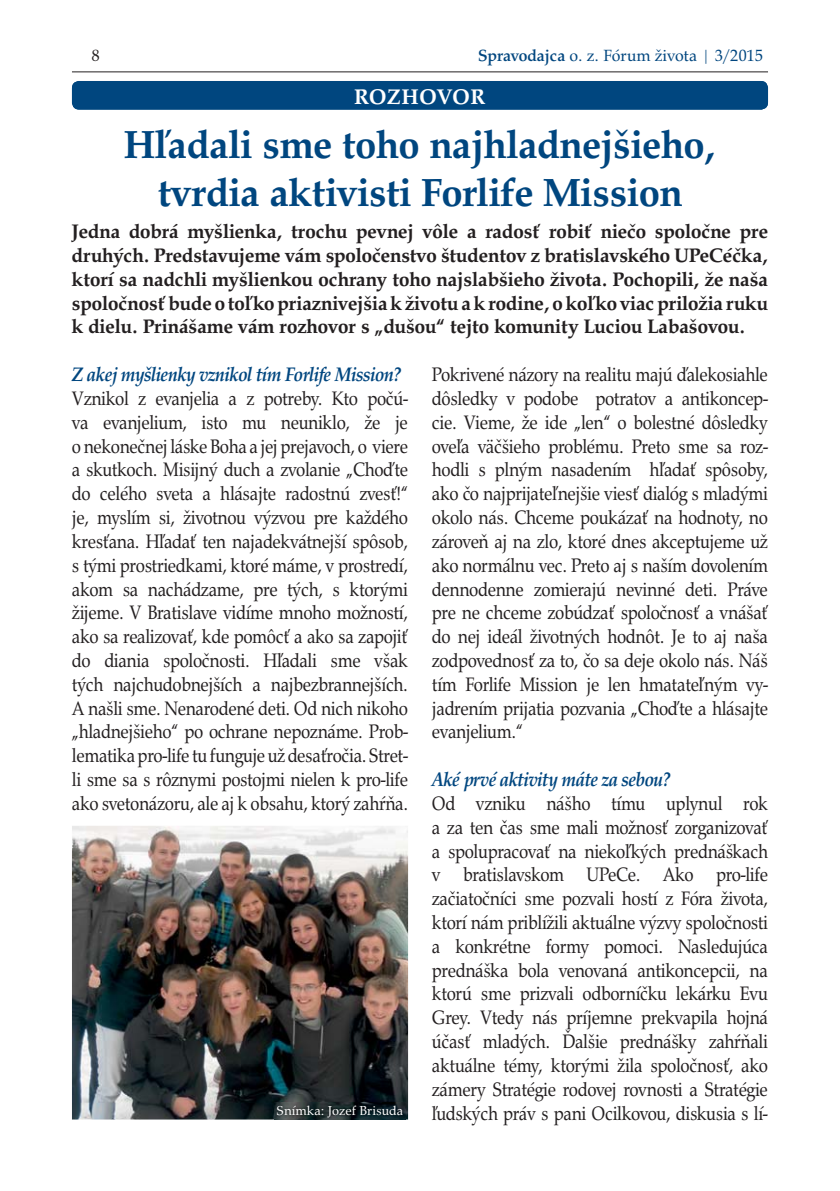
<style>
.page{position:relative;width:840px;height:1191px;background:#fff}
.page>*{position:absolute;margin:0;border:0;box-sizing:border-box;transform-origin:0 0}
.t1{font:700 40.4px/48.4px "URW Palladio TEE";color:#00467f;text-align:center}
.t2{font:700 21.8px "URW Palladio TEE";letter-spacing:.025em;color:#fff}
.t3{font:700 21.8px "URW Palladio TEE";letter-spacing:.05em;color:#fff}
.t4{font:20.2px/23.8px "URW Palladio TEE";letter-spacing:-.02em;color:#231f20;text-align:justify;scale:.88 1}
.t5{font:700 20.2px/23.8px "URW Palladio TEE";color:#231f20;text-align:justify}
.t6{font:italic 700 20.2px "URW Palladio TEE";letter-spacing:-.02em;color:#00467f;scale:.88 1}
.t7{font:16.8px "URW Palladio TEE";color:#00467f}
.t8{font:16.8px "URW Palladio TEE";color:#231f20}
.t9{font:13.4px "URW Palladio TEE";color:#fff}
.s1{font-weight:500}
</style>
<div class="page">
<hr style="left:72px;top:71px;width:695px;height:1px;background:#231f20">
<div style="left:72px;top:81px;width:695px;height:29px;background:#00467f;border-radius:7px"></div>
<img style="left:72px;top:826px;width:336px;height:293px">
<img style="left:274px;top:1102px;width:131px;height:18px">
<p class="t8" style="left:91px;top:47px;width:10px">8</p>
<p class="t7" style="left:478px;top:47px;width:286px"><span class="s1">Spravodajca</span> o. z. Fórum života | 3/2015</p>
<p class="t2" style="left:354px;top:86px;width:132px">ROZHOVOR</p>
<p class="t3" style="left:381px;top:84px;width:81px">OBSAH</p>
<h1 class="t1" style="left:124px;top:123px;width:593px">Hľadali sme toho najhladnejšieho, tvrdia aktivisti Forlife Mission</h1>
<p class="t5" style="left:72px;top:221px;width:697px">Jedna dobrá myšlienka, trochu pevnej vôle a radosť robiť niečo spoločne pre druhých. Predstavujeme vám spoločenstvo študentov z bratislavského UPeCéčka, ktorí sa nadchli myšlienkou ochrany toho najslabšieho života. Pochopili, že naša spoločnosť bude o toľko priaznivejšia k životu a k rodine, o koľko viac priložia ruku k dielu. Prinášame vám rozhovor s „dušou“ tejto komunity Luciou Labašovou.</p>
<p class="t6" style="left:72px;top:365px;width:375px">Z akej myšlienky vznikol tím Forlife Mission?</p>
<p class="t4" style="left:72px;top:387px;width:383px">Vznikol z evanjelia a z potreby. Kto počú&shy;va evanjelium, isto mu neuniklo, že je o nekonečnej láske Boha a jej prejavoch, o viere a skutkoch. Misijný duch a zvolanie „Choďte do celého sveta a hlásajte radostnú zvesť!“ je, myslím si, životnou výzvou pre každého kresťana. Hľadať ten najadekvátnejší spôsob, s tými prostriedkami, ktoré máme, v pro stredí, akom sa nachádzame, pre tých, s ktorými žijeme. V Bratislave vidíme mnoho možností, ako sa realizovať, kde pomôcť a ako sa zapojiť do diania spoločnosti. Hľadali sme však tých najchudobnejších a najbezbrannejších.<br>A našli sme. Nenarodené deti. Od nich nikoho „hladnejšieho“ po ochrane nepoznáme. Prob&shy;lematika pro-life tu funguje už desaťročia. Stret&shy;li sme sa s rôznymi postojmi nielen k pro-life ako svetonázoru, ale aj k obsahu, ktorý zahŕňa.</p>
<p class="t9" style="left:276px;top:1103px;width:128px">Snímka: Jozef Brisuda</p>
<p class="t4" style="left:431px;top:364px;width:383px">Pokrivené názory na realitu majú ďalekosiahle dôsledky v podobe potratov a antikoncep&shy;cie. Vieme, že ide „len“ o bolestné dôsledky oveľa väčšieho problému. Preto sme sa roz&shy;hodli s plným nasadením hľadať spôsoby, ako čo najprijateľnejšie viesť dialóg s mladými okolo nás. Chceme poukázať na hodnoty, no zároveň aj na zlo, ktoré dnes akceptujeme už ako normálnu vec. Preto aj s naším dovolením dennodenne zomierajú nevinné deti. Práve pre ne chceme zobúdzať spoločnosť a vnášať do nej ideál životných hodnôt. Je to aj naša zodpovednosť za to, čo sa deje okolo nás. Náš tím Forlife Mission je len hmatateľným vy&shy;jadrením prijatia pozvania „Choďte a hlásajte evanjelium.“</p>
<p class="t6" style="left:431px;top:769px;width:272px">Aké prvé aktivity máte za sebou?</p>
<p class="t4" style="left:431px;top:792px;width:383px">Od vzniku nášho tímu uplynul rok a za ten čas sme mali možnosť zorganizovať a spolupracovať na niekoľkých prednáškach v bratislavskom UPeCe. Ako pro-life začiatočníci sme pozvali hostí z Fóra života, ktorí nám priblížili aktuálne výzvy spoločnosti a konkrétne formy pomoci. Nasledujúca prednáška bola venovaná antikoncepcii, na ktorú sme prizvali odborníčku lekárku Evu Grey. Vtedy nás príjemne prekvapila hojná účasť mladých. Ďalšie prednášky zahŕňali aktuálne témy, ktorými žila spoločnosť, ako zámery Stratégie rodovej rovnosti a Stratégie ľudských práv s pani Ocilkovou, diskusia s lí-</p>
</div>
